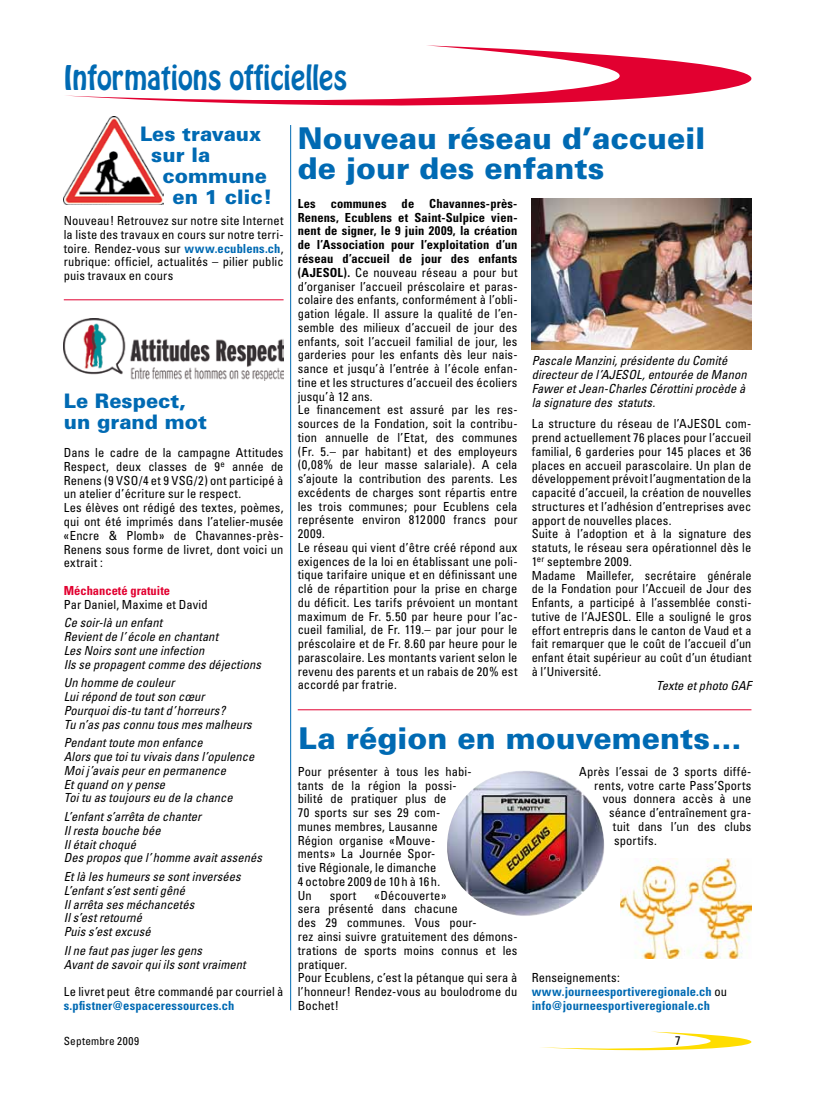
<style>
.page{position:relative;width:833px;height:1099px;background:#fff}
.page>*{position:absolute;margin:0;border:0;box-sizing:border-box;transform-origin:0 0}
.t1{font:900 30px/30px "Univers";color:#006ab3}
.t2{font:30px "Hobo";color:#006ab3;scale:.9 1}
.t3{font:900 20px/21.2px "Univers";color:#006ab3}
.t4{font:condensed 12.5px/13.8px "Univers";letter-spacing:.01em;color:#000}
.t5{font:italic condensed 12.5px/13.8px "Univers";letter-spacing:.005em;color:#000}
.t6{font:700 condensed 12.5px/13.8px "Univers";letter-spacing:.01em;color:#006ab3}
.t7{font:700 condensed 12.5px "Univers";color:#e20030}
.t8{font:condensed 11.25px "Univers";letter-spacing:.02em;color:#000}
.s1{font-weight:700;color:#006ab3}
.s2{font-weight:700}
.s3{font-weight:400;color:#000}
</style>
<div class="page">
<svg style="left:541px;top:1031px;width:210px;height:19px"></svg>
<img style="left:64px;top:116px;width:100px;height:89px">
<svg style="left:66px;top:45px;width:685px;height:60px"></svg>
<img style="left:64px;top:318px;width:219px;height:63px">
<hr style="left:64px;top:299px;width:219px;height:1px;background:#e20030">
<img style="left:531px;top:198px;width:220px;height:151px">
<img style="left:620px;top:858px;width:131px;height:100px">
<img style="left:447px;top:771px;width:157px;height:145px">
<hr style="left:298px;top:709px;width:453px;height:1px;background:#e20030">
<hr style="left:290px;top:125px;width:1px;height:885px;background:#006ab3">
<h1 class="t2" style="left:64px;top:57px;width:316px">Informations officielles</h1>
<h2 class="t3" style="left:140px;top:123px;width:123px">Les travaux</h2>
<h2 class="t3" style="left:151px;top:144px;width:60px">sur la</h2>
<h2 class="t3" style="left:163px;top:165px;width:106px">commune</h2>
<h2 class="t3" style="left:173px;top:186px;width:101px">en 1 clic!</h2>
<p class="t4" style="left:64px;top:214px;width:221px;text-align:justify">Nouveau! Retrouvez sur notre site Internet la liste des travaux en cours sur notre terri&shy;toire. Rendez-vous sur <span class="s1">www.ecublens.ch</span>, rubrique: officiel, actualités – pilier public puis travaux en cours</p>
<h1 class="t1" style="left:298px;top:122px;width:409px">Nouveau réseau d’accueil de jour des enfants</h1>
<p class="t4" style="left:298px;top:196px;width:221px"><span class="s2">Les communes de Chavannes-près-Renens, Ecublens et Saint-Sulpice vien&shy;nent de signer, le 9 juin 2009, la création de l’Association pour l’exploitation d’un réseau d’accueil de jour des enfants (AJESOL).</span> Ce nouveau réseau a pour but d’organiser l’accueil préscolaire et paras&shy;colaire des enfants, conformément à l’obli&shy;gation légale. Il assure la qualité de l’en&shy;semble des milieux d’accueil de jour des enfants, soit l’accueil familial de jour, les garderies pour les enfants dès leur nais&shy;sance et jusqu’à l’entrée à l’école enfan&shy;tine et les structures d’accueil des écoliers jusqu’à 12 ans.<br>Le financement est assuré par les res&shy;sources de la Fondation, soit la contribu&shy;tion annuelle de l’Etat, des communes (Fr. 5.– par habitant) et des employeurs (0,08% de leur masse salariale). A cela s’ajoute la contribution des parents. Les excédents de charges sont répartis entre les trois communes; pour Ecublens cela représente environ 812 000 francs pour 2009.<br>Le réseau qui vient d’être créé répond aux exigences de la loi en établissant une poli&shy;tique tarifaire unique et en définissant une clé de répartition pour la prise en charge du déficit. Les tarifs prévoient un montant maximum de Fr. 5.50 par heure pour l’ac&shy;cueil familial, de Fr. 119.– par jour pour le préscolaire et de Fr. 8.60 par heure pour le parascolaire. Les montants varient selon le revenu des parents et un rabais de 20% est accordé par fratrie.</p>
<p class="t5" style="left:531px;top:354px;width:216px">Pascale Manzini, présidente du Comité directeur de l’AJESOL, entourée de Manon Fawer et Jean-Charles Cérottini procède à la signature des statuts.</p>
<h2 class="t3" style="left:64px;top:390px;width:145px">Le Respect, un grand mot</h2>
<p class="t4" style="left:64px;top:445px;width:221px">Dans le cadre de la campagne Attitudes Respect, deux classes de 9<sup>e</sup> année de Renens (9 VSO/4 et 9 VSG/2) ont participé à un atelier d’écriture sur le respect.<br>Les élèves ont rédigé des textes, poèmes, qui ont été imprimés dans l’atelier-musée «Encre &amp; Plomb» de Chavannes-près-Renens sous forme de livret, dont voici un extrait :</p>
<p class="t7" style="left:64px;top:582px;width:108px">Méchanceté gratuite</p>
<p class="t4" style="left:64px;top:597px;width:145px">Par Daniel, Maxime et David</p>
<p class="t5" style="left:64px;top:615px;width:199px">Ce soir-là un enfant<br>Revient de l’école en chantant<br>Les Noirs sont une infection<br>Ils se propagent comme des déjections</p>
<p class="t5" style="left:64px;top:675px;width:189px">Un homme de couleur<br>Lui répond de tout son cœur<br>Pourquoi dis-tu tant d’horreurs?<br>Tu n’as pas connu tous mes malheurs</p>
<p class="t5" style="left:64px;top:735px;width:192px">Pendant toute mon enfance<br>Alors que toi tu vivais dans l’opulence<br>Moi j’avais peur en permanence<br>Et quand on y pense<br>Toi tu as toujours eu de la chance</p>
<p class="t5" style="left:64px;top:809px;width:200px">L’enfant s’arrêta de chanter<br>Il resta bouche bée<br>Il était choqué<br>Des propos que l’homme avait assenés</p>
<p class="t5" style="left:64px;top:869px;width:178px">Et là les humeurs se sont inversées<br>L’enfant s’est senti gêné<br>Il arrêta ses méchancetés<br>Il s’est retourné<br>Puis s’est excusé</p>
<p class="t5" style="left:64px;top:943px;width:183px">Il ne faut pas juger les gens<br>Avant de savoir qui ils sont vraiment</p>
<p class="t4" style="left:64px;top:984px;width:221px">Le livret peut être commandé par courriel à</p>
<p class="t6" style="left:64px;top:998px;width:172px">s.pfistner@espaceressources.ch</p>
<p class="t4" style="left:531px;top:417px;width:221px">La structure du réseau de l’AJESOL com&shy;prend actuellement 76 places pour l’accueil familial, 6 garderies pour 145 places et 36 places en accueil parascolaire. Un plan de développement prévoit l’augmentation de la capacité d’accueil, la création de nouvelles structures et l’adhésion d’entreprises avec apport de nouvelles places.<br>Suite à l’adoption et à la signature des statuts, le réseau sera opérationnel dès le 1<sup>er</sup> septembre 2009.<br>Madame Maillefer, secrétaire générale de la Fondation pour l’Accueil de Jour des Enfants, a participé à l’assemblée consti&shy;tutive de l’AJESOL. Elle a souligné le gros effort entrepris dans le canton de Vaud et a fait remarquer que le coût de l’accueil d’un enfant était supérieur au coût d’un étudiant à l’Université.</p>
<p class="t5" style="left:656px;top:678px;width:97px">Texte et photo GAF</p>
<h1 class="t1" style="left:298px;top:723px;width:444px">La région en mouvements…</h1>
<p class="t4" style="left:579px;top:764px;width:174px">Après l’essai de 3 sports diffé-</p>
<p class="t4" style="left:594px;top:778px;width:159px">rents, votre carte Pass’Sports</p>
<p class="t4" style="left:603px;top:792px;width:150px">vous donnera accès à une</p>
<p class="t4" style="left:609px;top:805px;width:144px">séance d’entraînement gra-</p>
<p class="t4" style="left:613px;top:819px;width:140px">tuit dans l’un des clubs</p>
<p class="t4" style="left:614px;top:833px;width:44px">sportifs.</p>
<p class="t4" style="left:298px;top:764px;width:175px">Pour présenter à tous les habi&shy;tants de la région la possi&shy;bilité de pratiquer plus de<br>70 sports sur ses 29 com&shy;munes membres, Lausanne<br>Région organise «Mouve&shy;ments» La Journée Spor-<br>tive Régionale, le dimanche<br>4 octobre 2009 de 10h à 16h.<br>Un</p>
<p class="t4" style="left:298px;top:888px;width:221px;text-indent:77px">«Découverte»<br>sera présenté dans chacune<br>des 29 communes. Vous pour-<br>rez ainsi suivre gratuitement des démons&shy;trations de sports moins connus et les pratiquer.<br>Pour Ecublens, c’est la pétanque qui sera à l’honneur! Rendez-vous au boulodrome du<br>Bochet!</p>
<p class="t4" style="left:330px;top:888px;width:28px">sport</p>
<p class="t6" style="left:531px;top:970px;width:197px"><span class="s3">Renseignements: </span>www.journeesportiveregionale.ch <span class="s3">ou </span>info@journeesportiveregionale.ch</p>
<p class="t8" style="left:64px;top:1033px;width:77px">Septembre 2009</p>
<p class="t4" style="left:675px;top:1033px;width:7px">7</p>
</div>
